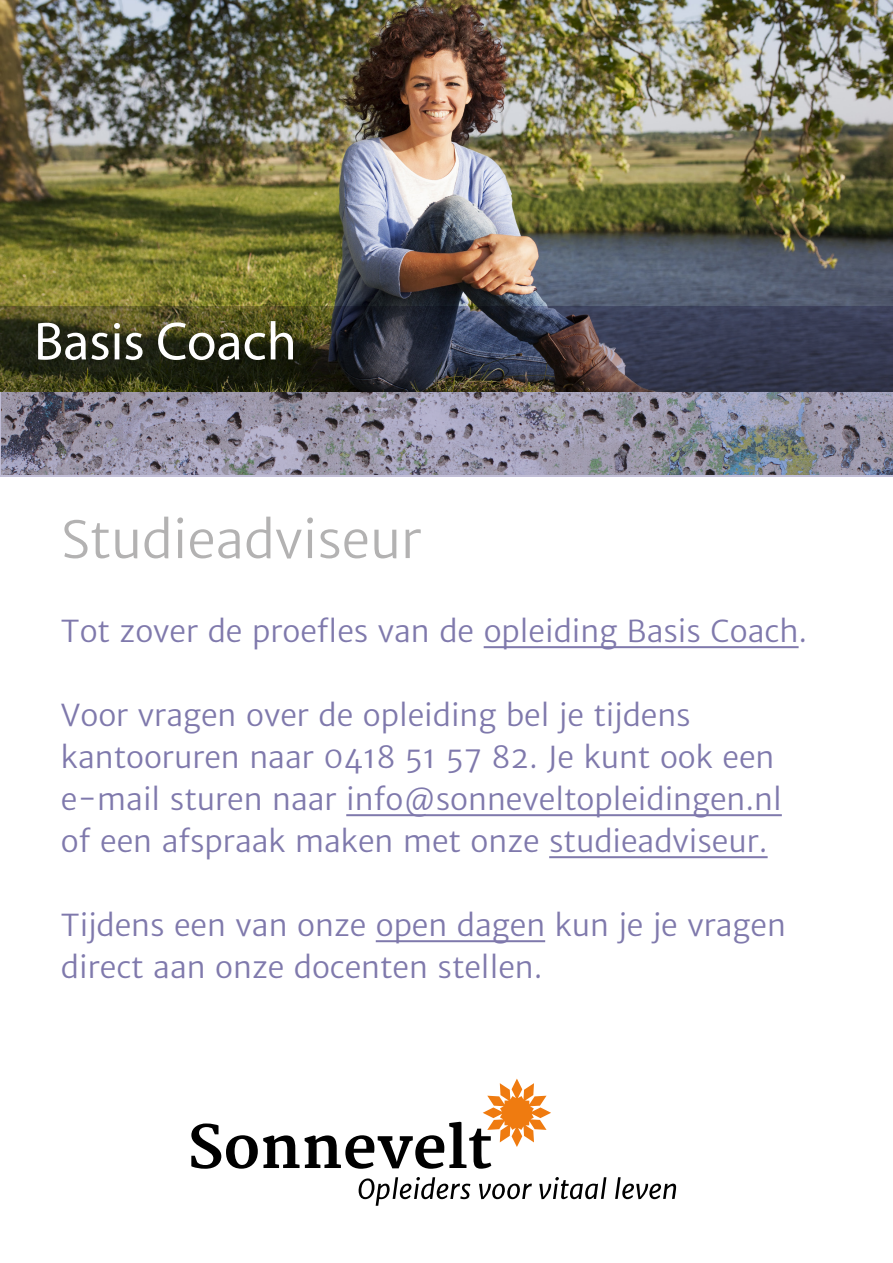
<style>
.page{position:relative;width:893px;height:1263px;background:#fff}
.page>*{position:absolute;margin:0;border:0;box-sizing:border-box;transform-origin:0 0}
.t1{font:54px "Myriad Pro";color:#fff}
.t2{font:51px "Merriweather Sans";color:#b3b2b2}
.t3{font:30px/42px "Merriweather Sans";color:#7f79ac}
</style>
<div class="page">
<hr style="left:484px;top:646px;width:315px;height:2px;background:#7f79ac">
<hr style="left:346px;top:814px;width:436px;height:2px;background:#7f79ac">
<hr style="left:549px;top:856px;width:219px;height:2px;background:#7f79ac">
<hr style="left:376px;top:940px;width:169px;height:2px;background:#7f79ac">
<img style="left:0;top:0;width:893px;height:306px">
<img style="left:0;top:306px;width:893px;height:170px">
<svg style="left:358px;top:1177px;width:112px;height:29px"></svg>
<svg style="left:479px;top:1183px;width:53px;height:16px"></svg>
<svg style="left:539px;top:1177px;width:67px;height:22px"></svg>
<svg style="left:615px;top:1177px;width:61px;height:22px"></svg>
<svg style="left:191px;top:1078px;width:360px;height:91px"></svg>
<h1 class="t1" style="left:34px;top:308px;width:264px">Basis Coach</h1>
<h2 class="t2" style="left:61px;top:508px;width:362px">Studieadviseur</h2>
<p class="t3" style="left:61px;top:611px;width:748px">Tot zover de proefles van de opleiding Basis Coach.</p>
<p class="t3" style="left:61px;top:695px;width:722px">Voor vragen over de opleiding bel je tijdens kantooruren naar 0418 51 57 82. Je kunt ook een e-mail sturen naar info@sonneveltopleidingen.nl of een afspraak maken met onze studieadviseur.</p>
<p class="t3" style="left:61px;top:905px;width:726px">Tijdens een van onze open dagen kun je je vragen direct aan onze docenten stellen.</p>
</div>
